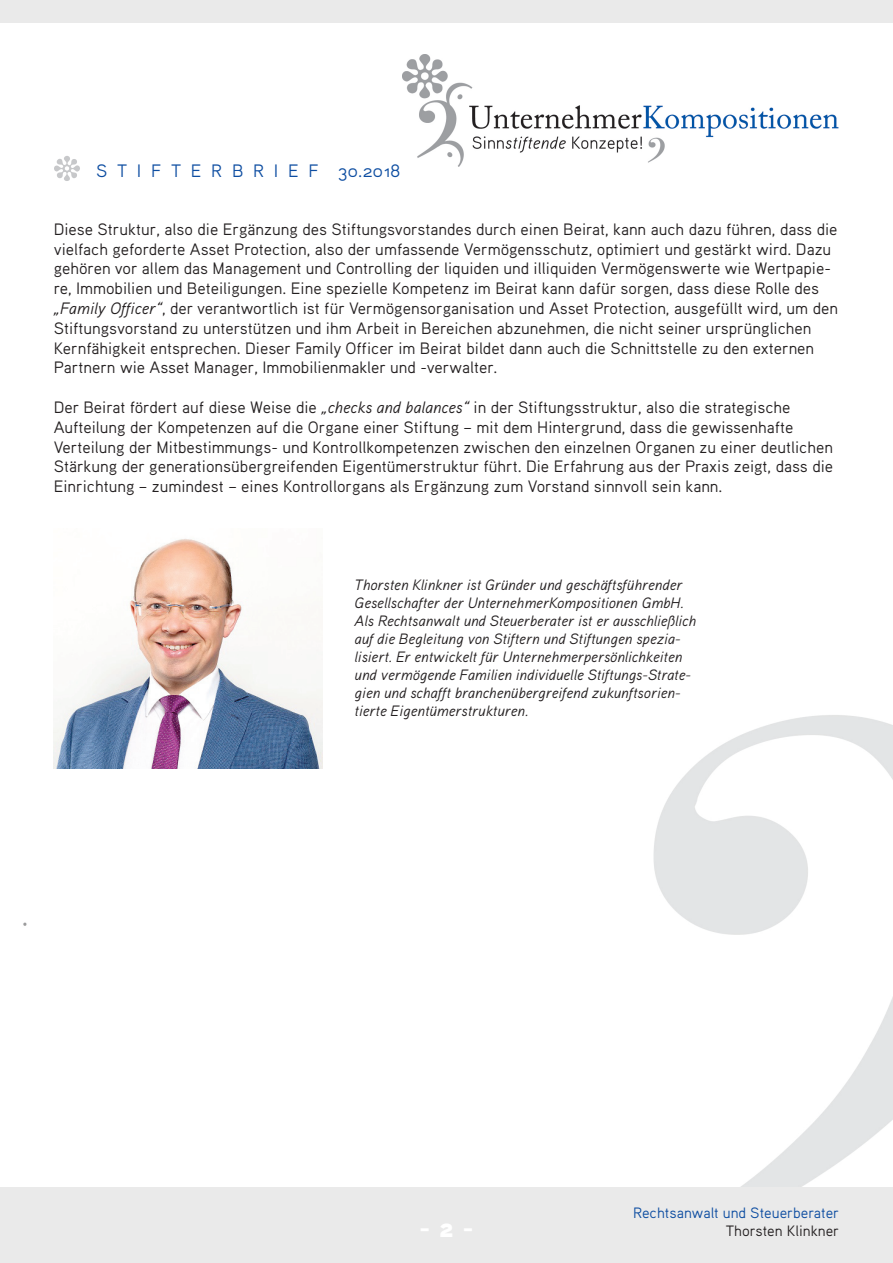
<style>
.page{position:relative;width:893px;height:1263px;background:#fff}
.page>*{position:absolute;margin:0;border:0;box-sizing:border-box;transform-origin:0 0}
.t1{font:27px "Aaux Pro Black OSF";color:#fff}
.t2{font:18px "Aaux Pro Regular OSF";color:#0d4da1}
.t3{font:16.5px/19.8px "Aaux Pro Regular OSF";color:#231f20}
.t4{font:15px/18px "Aaux Pro Regular Italic OSF";color:#231f20}
.t5{font:15px "Aaux Pro Regular OSF";color:#0d4da1}
.t6{font:15px "Aaux Pro Regular OSF";color:#231f20}
.s1{font-size:17.85px}
.s2{font-family:"Aaux Pro Regular Italic OSF"}
</style>
<div class="page">
<img style="left:0;top:689px;width:893px;height:499px">
<img style="left:402px;top:54px;width:437px;height:113px">
<img style="left:54px;top:539px;width:268px;height:230px">
<p class="t2" style="left:96px;top:159px;width:306px">S T I F T E R B R I E F <span class="s1">30</span>.20<span class="s1">1</span>8</p>
<p class="t3" style="left:54px;top:219px;width:786px">Diese Struktur, also die Ergänzung des Stiftungsvorstandes durch einen Beirat, kann auch dazu führen, dass die vielfach geforderte Asset Protection, also der umfassende Vermögensschutz, optimiert und gestärkt wird. Dazu gehören vor allem das Management und Controlling der liquiden und illiquiden Vermögenswerte wie Wertpapie&shy;re, Immobilien und Beteiligungen. Eine spezielle Kompetenz im Beirat kann dafür sorgen, dass diese Rolle des <span class="s2">„Family Officer“</span>, der verantwortlich ist für Vermögensorganisation und Asset Protection, ausgefüllt wird, um den Stiftungsvorstand zu unterstützen und ihm Arbeit in Bereichen abzunehmen, die nicht seiner ursprünglichen Kernfähigkeit entsprechen. Dieser Family Officer im Beirat bildet dann auch die Schnittstelle zu den externen Partnern wie Asset Manager, Immobilienmakler und -verwalter.</p>
<p class="t3" style="left:54px;top:397px;width:781px">Der Beirat fördert auf diese Weise die <span class="s2">„checks and balances“</span> in der Stiftungsstruktur, also die strategische Aufteilung der Kompetenzen auf die Organe einer Stiftung – mit dem Hintergrund, dass die gewissenhafte Verteilung der Mitbestimmungs- und Kontrollkompetenzen zwischen den einzelnen Organen zu einer deutlichen Stärkung der generationsübergreifenden Eigentümerstruktur führt. Die Erfahrung aus der Praxis zeigt, dass die Einrichtung – zumindest – eines Kontrollorgans als Ergänzung zum Vorstand sinnvoll sein kann.</p>
<p class="t4" style="left:355px;top:575px;width:343px">Thorsten Klinkner ist Gründer und geschäftsführender Gesellschafter der UnternehmerKompositionen GmbH.<br>Als Rechtsanwalt und Steuerberater ist er ausschließlich auf die Begleitung von Stiftern und Stiftungen spezia&shy;lisiert. Er entwickelt für Unternehmerpersönlichkeiten und vermögende Familien individuelle Stiftungs-Strate&shy;gien und schafft branchenübergreifend zukunftsorien&shy;tierte Eigentümerstrukturen.</p>
<h1 class="t1" style="left:419px;top:1210px;width:56px">- 2 -</h1>
<p class="t5" style="left:633px;top:1203px;width:208px">Rechtsanwalt und Steuerberater</p>
<p class="t6" style="left:726px;top:1221px;width:115px">Thorsten Klinkner</p>
</div>
